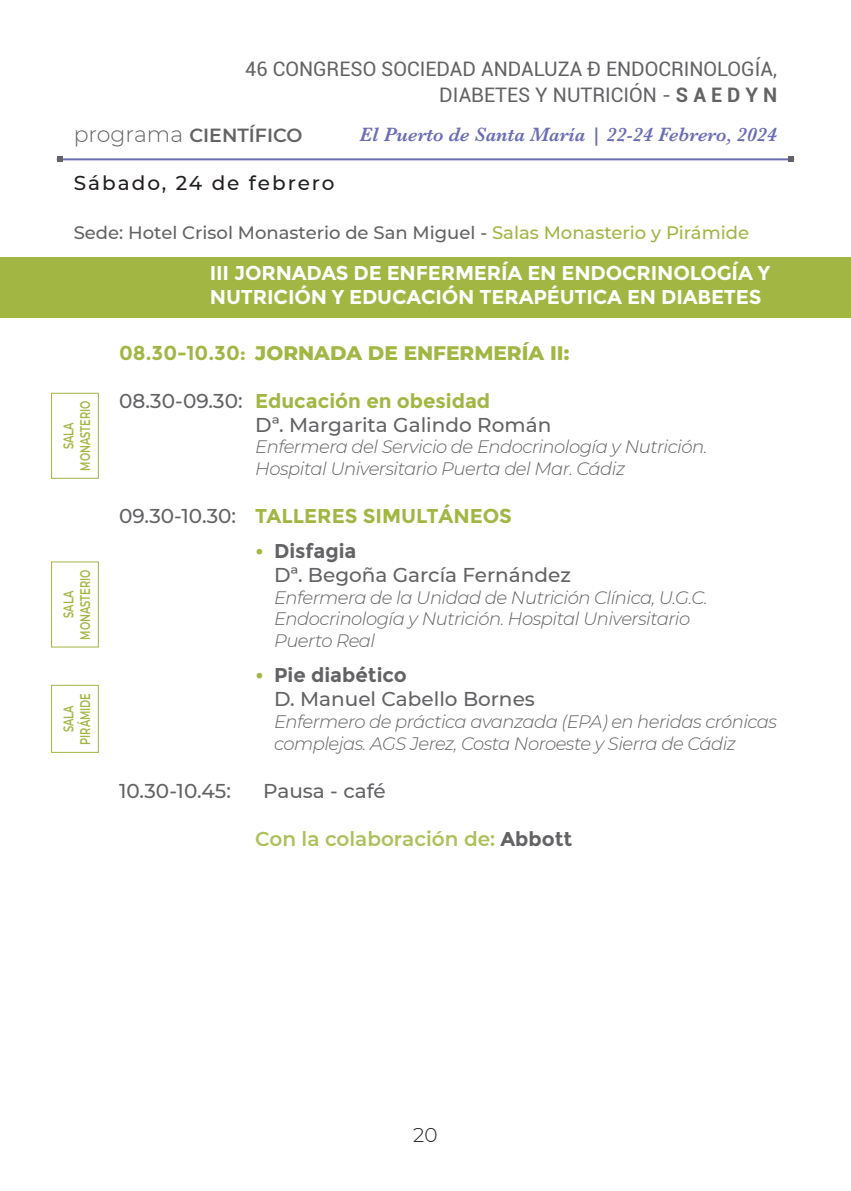
<style>
.page{position:relative;width:851px;height:1191px;background:#fff}
.page>*{position:absolute;margin:0;border:0;box-sizing:border-box;transform-origin:0 0}
.t1{font:500 20px/24px "Montserrat";color:#636366}
.t2{font:700 20px/24px "Montserrat";letter-spacing:-.01em;color:#fff}
.t3{font:20px/26px "Roboto";color:#636366;text-align:right}
.t4{font:italic 600 20px "Baskerville";color:#6c6eb4}
.t5{font:800 20px "Montserrat";color:#a1b643}
.t6{font:700 20px "Montserrat";color:#a1b643}
.t7{font:600 20px "Montserrat";color:#acc159}
.t8{font:500 20px "Montserrat";letter-spacing:.1em;color:#231f20}
.t9{font:300 20px "Montserrat";color:#231f20}
.t10{font:600 19px "Montserrat";color:#636366}
.t11{font:italic 300 18px/21.6px "Montserrat";letter-spacing:-.03em;color:#636366}
.t12{font:500 18px "Montserrat";color:#636366}
.t13{font:600 14px/16.8px "Montserrat";color:#a1b643;text-align:center;scale:.7 1}
.s1{font-weight:700}
.s2{font-weight:300;font-size:22px}
.s3{color:#a1b643}
.s4{font-weight:700;color:#a1b643}
.s5{font-weight:500;color:#636366}
.s6{font-weight:700;color:#636366}
</style>
<div class="page">
<hr style="left:57px;top:158px;width:737px;height:2px;background:#6c6eb4">
<svg style="left:57px;top:156px;width:5px;height:6px"></svg>
<svg style="left:788px;top:156px;width:6px;height:6px"></svg>
<div style="left:0;top:257px;width:850px;height:60px;background:#a1b643"></div>
<div style="left:51px;top:393px;width:48px;height:86px;border:1px solid #a1b643"></div>
<div style="left:51px;top:561px;width:48px;height:86px;border:1px solid #a1b643"></div>
<div style="left:51px;top:685px;width:48px;height:68px;border:1px solid #a1b643"></div>
<p class="t3" style="left:245px;top:55px;width:533px">46 CONGRESO SOCIEDAD ANDALUZA Ð ENDOCRINOLOGÍA,<br>DIABETES Y NUTRICIÓN - <span class="s1">S A E D Y N</span></p>
<p class="t4" style="left:359px;top:121px;width:419px">El Puerto de Santa María | 22-24 Febrero, 2024</p>
<p class="t10" style="left:74px;top:122px;width:230px"><span class="s2">programa</span> CIENTÍFICO</p>
<p class="t8" style="left:74px;top:168px;width:262px">Sábado, 24 de febrero</p>
<p class="t12" style="left:74px;top:220px;width:676px">Sede: Hotel Crisol Monasterio de San Miguel - <span class="s3">Salas Monasterio y Pirámide</span></p>
<p class="t13" style="left:59px;top:471px;width:101px;rotate:-90deg">SALA<br>MONASTERIO</p>
<p class="t13" style="left:59px;top:639px;width:101px;rotate:-90deg">SALA<br>MONASTERIO</p>
<p class="t13" style="left:59px;top:744px;width:75px;rotate:-90deg">SALA<br>PIRÁMIDE</p>
<p class="t2" style="left:210px;top:261px;width:561px">III JORNADAS DE ENFERMERÍA EN ENDOCRINOLOGÍA Y<br>NUTRICIÓN Y EDUCACIÓN TERAPÉUTICA EN DIABETES</p>
<p class="t5" style="left:119px;top:338px;width:451px"><span class="s1">08.30-10.30:</span> JORNADA DE ENFERMERÍA II:</p>
<p class="t1" style="left:255px;top:388px;width:297px;text-indent:-136px">08.30-09.30: <span class="s4">Educación en obesidad<br></span>Dª. Margarita Galindo Román</p>
<p class="t11" style="left:255px;top:435px;width:453px">Enfermera del Servicio de Endocrinología y Nutrición.<br>Hospital Universitario Puerta del Mar. Cádiz</p>
<p class="t6" style="left:119px;top:504px;width:394px"><span class="s5">09.30-10.30:</span> TALLERES SIMULTÁNEOS</p>
<p class="t1" style="left:274px;top:538px;width:298px;text-indent:-19px"><span class="s4">•</span> <span class="s1">Disfagia<br></span>Dª. Begoña García Fernández</p>
<p class="t11" style="left:274px;top:586px;width:435px">Enfermera de la Unidad de Nutrición Clínica, U.G.C.<br>Endocrinología y Nutrición. Hospital Universitario<br>Puerto Real</p>
<p class="t1" style="left:274px;top:662px;width:262px;text-indent:-19px"><span class="s4">•</span> <span class="s1">Pie diabético<br></span>D. Manuel Cabello Bornes</p>
<p class="t11" style="left:274px;top:710px;width:504px">Enfermero de práctica avanzada (EPA) en heridas crónicas complejas. AGS Jerez, Costa Noroeste y Sierra de Cádiz</p>
<p class="t1" style="left:119px;top:777px;width:113px">10.30-10.45:</p>
<p class="t1" style="left:263px;top:777px;width:124px">Pausa - café</p>
<p class="t7" style="left:255px;top:824px;width:318px">Con la colaboración de: <span class="s6">Abbott</span></p>
<p class="t9" style="left:413px;top:1121px;width:26px">20</p>
</div>
